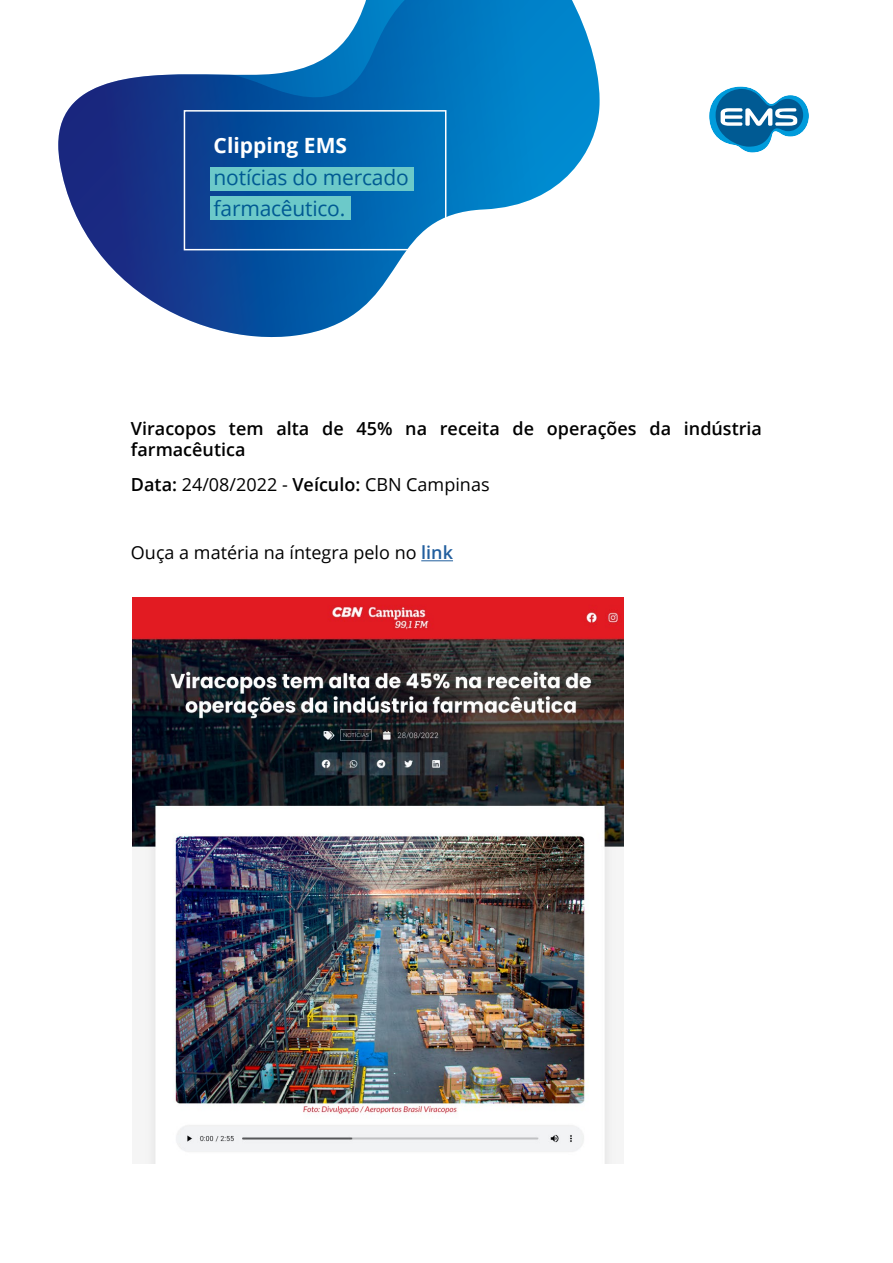
<style>
.page{position:relative;width:893px;height:1263px;background:#fff}
.page>*{position:absolute;margin:0;border:0;box-sizing:border-box;transform-origin:0 0}
.t1{font:21px/31.5px "Open Sans";letter-spacing:-.01em;color:#005a93}
.t2{font:700 21px "Open Sans";color:#fff}
.t3{font:18px "Open Sans";color:#000}
.t4{font:600 18px/21.6px "Open Sans";color:#000}
.s1{font-weight:600}
.s2{font-weight:600;color:#215e9e}
</style>
<div class="page">
<svg style="left:58px;top:0;width:542px;height:338px"></svg>
<hr style="left:421px;top:560px;width:32px;height:1px;background:#215e9e">
<div style="left:184px;top:110px;width:262px;height:140px;border:2px solid #fff"></div>
<div style="left:210px;top:196px;width:140px;height:23px;background:#6cc9c9"></div>
<div style="left:210px;top:167px;width:203px;height:23px;background:#6cc9c9"></div>
<svg style="left:709px;top:86px;width:100px;height:67px"></svg>
<img style="left:133px;top:597px;width:491px;height:566px">
<p class="t2" style="left:214px;top:131px;width:135px">Clipping EMS</p>
<p class="t1" style="left:214px;top:161px;width:197px">notícias do mercado farmacêutico.</p>
<p class="t4" style="left:131px;top:417px;width:633px">Viracopos tem alta de 45% na receita de operações da indústria farmacêutica</p>
<p class="t3" style="left:131px;top:472px;width:360px"><span class="s1">Data:</span> 24/08/2022 - <span class="s1">Veículo:</span> CBN Campinas</p>
<p class="t3" style="left:131px;top:541px;width:324px">Ouça a matéria na íntegra pelo no <span class="s2">link</span></p>
</div>
